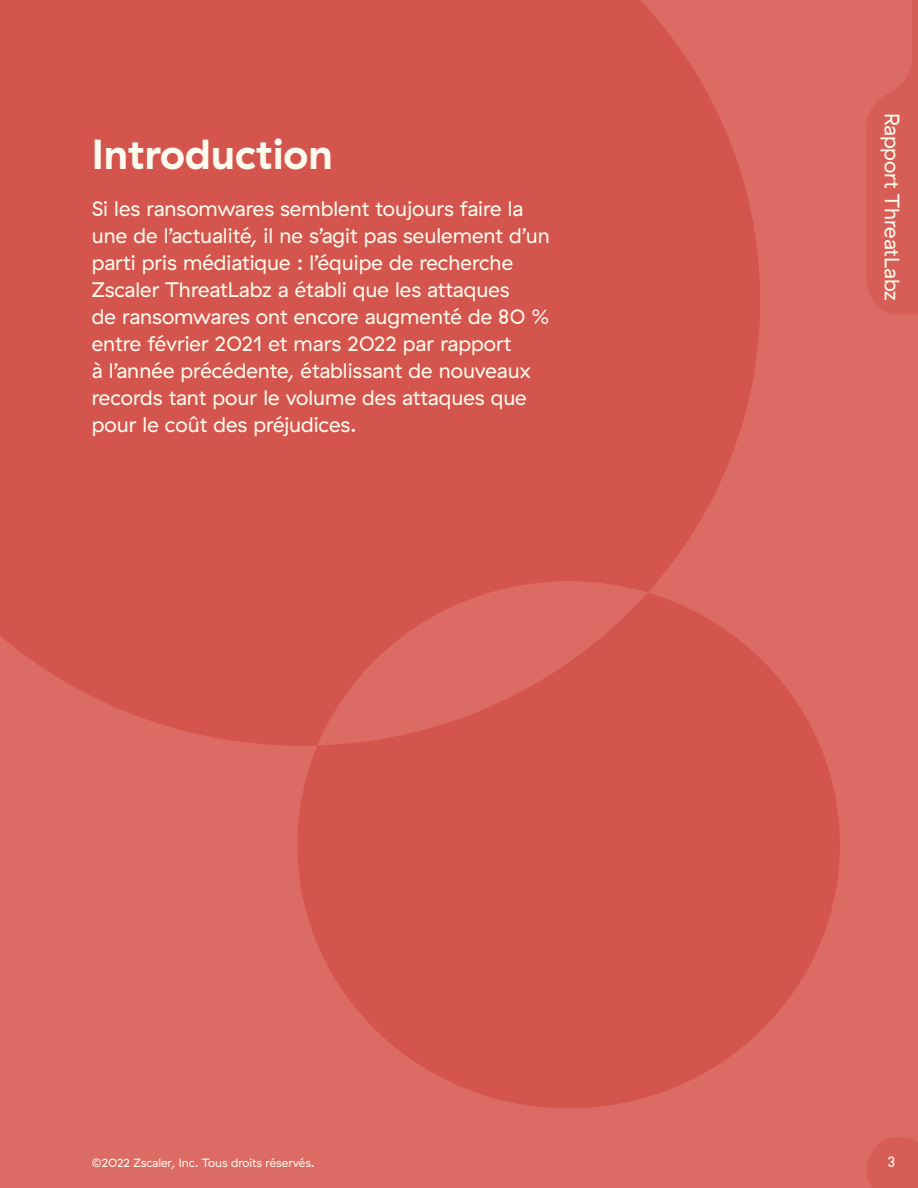
<style>
.page{position:relative;width:918px;height:1188px;background:#dc6b65}
.page>*{position:absolute;margin:0;border:0;box-sizing:border-box;transform-origin:0 0}
.t1{font:700 42px "GT Haptik ZS";color:#fffaee}
.t2{font:21px/27px "GT Haptik ZS";color:#fffaee}
.t3{font:15px "GT Haptik ZS";color:#fffaee}
.t4{font:12px "GT Haptik ZS";color:#fffaee}
</style>
<div class="page">
<div style="left:0;top:0;width:760px;height:746px;background:#d4554d"></div>
<svg style="left:297px;top:593px;width:543px;height:515px;fill:#d4554d"></svg>
<svg style="left:867px;top:1137px;width:51px;height:51px"></svg>
<svg style="left:866px;top:0;width:52px;height:314px"></svg>
<h1 class="t1" style="left:92px;top:128px;width:243px">Introduction</h1>
<p class="t2" style="left:92px;top:196px;width:460px">Si les ransomwares semblent toujours faire la une de l’actualité, il ne s’agit pas seulement d’un parti pris médiatique : l’équipe de recherche Zscaler ThreatLabz a établi que les attaques<br>de ransomwares ont encore augmenté de 80 % entre février 2021 et mars 2022 par rapport<br>à l’année précédente, établissant de nouveaux records tant pour le volume des attaques que pour le coût des préjudices.</p>
<p class="t2" style="left:905px;top:113px;width:190px;rotate:90deg">Rapport ThreatLabz</p>
<p class="t4" style="left:92px;top:1156px;width:225px">©2022 Zscaler, Inc. Tous droits réservés.</p>
<p class="t3" style="left:887px;top:1153px;width:9px">3</p>
</div>
